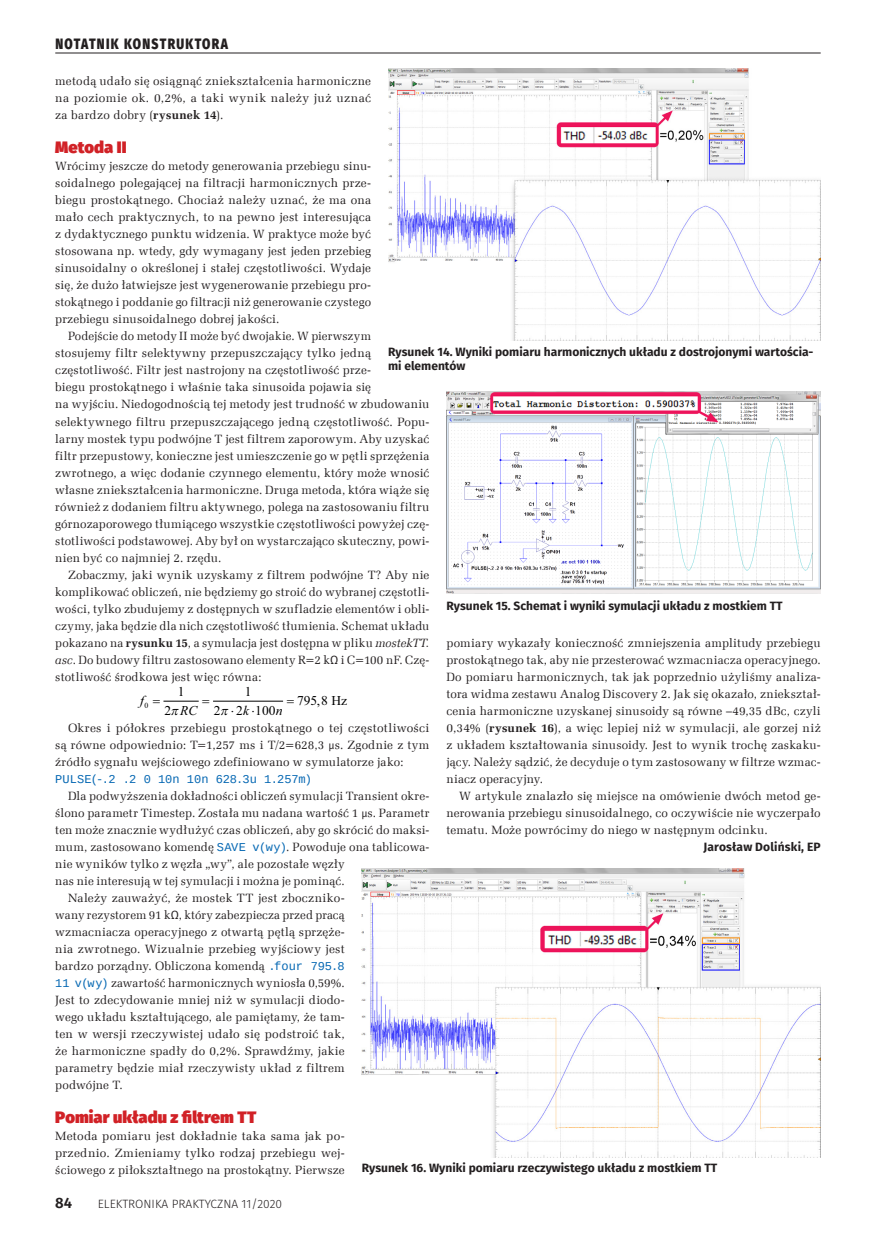
<style>
.page{position:relative;width:893px;height:1234px;background:#fff}
.page>*{position:absolute;margin:0;border:0;box-sizing:border-box;transform-origin:0 0}
._3_Srodtytul{font:900 16.5px "Fira Sans";letter-spacing:.005em;color:#d12126}
.t1{font:800 15px "Fira Sans";letter-spacing:.11em;color:#231f20;scale:.8 1}
.t2{font:600 15px "Fira Sans";color:#231f20}
.t3{font:13.5px "Times New Roman";color:#000}
.t4{font:italic 13.5px "Times New Roman";color:#000}
._1_Body{font:12px/17px "Zapf Ellipt EU";letter-spacing:.015em;color:#231f20;text-align:justify}
._4_Podpis{font:700 12px/14.4px "Fira Sans";color:#231f20}
._1_Body-2{font:12px "Liberation Mono";color:#0668b3}
.t5{font:300 12px "Fira Sans";color:#231f20}
._0_autor{font:700 12px "Fira Sans";letter-spacing:.015em;color:#231f20}
.t6{font:7.8px "Times New Roman";color:#000}
.s1{font-weight:700}
.s2{font-style:italic}
.s3{font-family:"Fira Sans"}
.s4{font-family:"Fira Sans";font-size:10.5px}
.s5{font-family:"Liberation Mono";color:#0668b3}
</style>
<div class="page">
<hr style="left:55px;top:53px;width:766px;height:1px;background:#231f20">
<hr style="left:163px;top:700px;width:36px;height:1px;background:#000">
<hr style="left:213px;top:700px;width:70px;height:1px;background:#000">
<img style="left:388px;top:68px;width:433px;height:272px">
<img style="left:446px;top:391px;width:375px;height:202px">
<img style="left:362px;top:868px;width:459px;height:289px">
<p class="t1" style="left:55px;top:30px;width:217px">NOTATNIK KONSTRUKTORA</p>
<p class="_1_Body" style="left:55px;top:73px;width:317px">metodą udało się osiągnąć zniekształcenia harmoniczne na poziomie ok. 0,2%, a taki wynik należy już uznać za bardzo dobry (<span class="s1">rysunek 14</span>).</p>
<p class="_3_Srodtytul" style="left:55px;top:132px;width:73px">Metoda II</p>
<p class="_1_Body" style="left:55px;top:158px;width:317px">Wrócimy jeszcze do metody generowania przebiegu sinu&shy;soidalnego polegającej na filtracji harmonicznych prze&shy;biegu prostokątnego. Chociaż należy uznać, że ma ona mało cech praktycznych, to na pewno jest interesująca z dydaktycznego punktu widzenia. W praktyce może być stosowana np. wtedy, gdy wymagany jest jeden przebieg sinusoidalny o określonej i stałej częstotliwości. Wydaje się, że dużo łatwiejsze jest wygenerowanie przebiegu pro&shy;stokątnego i poddanie go filtracji niż generowanie czystego przebiegu sinusoidalnego dobrej jakości.</p>
<p class="_1_Body" style="left:55px;top:328px;width:376px;text-align:left;text-indent:13px">Podejście do metody II może być dwojakie. W pierwszym stosujemy filtr selektywny przepuszczający tylko jedną częstotliwość. Filtr jest nastrojony na częstotliwość prze-<br>biegu prostokątnego i właśnie taka sinusoida pojawia się<br>na wyjściu. Niedogodnością tej metody jest trudność w zbudowaniu selektywnego filtru przepuszczającego jedną częstotliwość. Popu&shy;larny mostek typu podwójne T jest filtrem zaporowym. Aby uzyskać filtr przepustowy, konieczne jest umieszczenie go w pętli sprzężenia zwrotnego, a więc dodanie czynnego elementu, który może wnosić własne zniekształcenia harmoniczne. Druga metoda, która wiąże się również z dodaniem filtru aktywnego, polega na zastosowaniu filtru górnozaporowego tłumiącego wszystkie częstotliwości powyżej czę&shy;stotliwości podstawowej. Aby był on wystarczająco skuteczny, powi&shy;nien być co najmniej 2. rzędu.</p>
<p class="_1_Body" style="left:55px;top:566px;width:376px;text-indent:13px">Zobaczmy, jaki wynik uzyskamy z filtrem podwójne T? Aby nie komplikować obliczeń, nie będziemy go stroić do wybranej częstotli&shy;wości, tylko zbudujemy z dostępnych w szufladzie elementów i obli&shy;czymy, jaka będzie dla nich częstotliwość tłumienia. Schemat układu pokazano na <span class="s1">rysunku 15</span>, a symulacja jest dostępna w pliku <span class="s2">mostekTT. asc</span>. Do budowy filtru zastosowano elementy R=2 k<span class="s3">Ω</span> i C=100 nF. Czę&shy;stotliwość środkowa jest więc równa:</p>
<p class="t4" style="left:140px;top:690px;width:5px">f</p>
<p class="t4" style="left:180px;top:701px;width:19px">RC</p>
<p class="t4" style="left:243px;top:701px;width:7px">k</p>
<p class="_4_Podpis" style="left:388px;top:343px;width:427px">Rysunek 14. Wyniki pomiaru harmonicznych układu z dostrojonymi wartościa&shy;mi elementów</p>
<p class="_4_Podpis" style="left:446px;top:597px;width:338px">Rysunek 15. Schemat i wyniki symulacji układu z mostkiem TT</p>
<p class="_1_Body" style="left:446px;top:634px;width:376px">pomiary wykazały konieczność zmniejszenia amplitudy przebiegu prostokątnego tak, aby nie przesterować wzmacniacza operacyjnego.<br>Do pomiaru harmonicznych, tak jak poprzednio użyliśmy analiza&shy;tora widma zestawu Analog Discovery 2. Jak się okazało, zniekształ&shy;cenia harmoniczne uzyskanej sinusoidy są równe –49,35 dBc, czyli 0,34% (<span class="s1">rysunek 16</span>), a więc lepiej niż w symulacji, ale gorzej niż z układem kształtowania sinusoidy. Jest to wynik trochę zaskaku&shy;jący. Należy sądzić, że decyduje o tym zastosowany w filtrze wzmac&shy;niacz operacyjny.</p>
<p class="_1_Body" style="left:446px;top:787px;width:376px;text-indent:13px">W artykule znalazło się miejsce na omówienie dwóch metod ge&shy;nerowania przebiegu sinusoidalnego, co oczywiście nie wyczerpało tematu. Może powrócimy do niego w następnym odcinku.</p>
<p class="_0_autor" style="left:703px;top:836px;width:119px">Jarosław Doliński, EP</p>
<p class="t3" style="left:178px;top:683px;width:8px">1</p>
<p class="t3" style="left:245px;top:683px;width:8px">1</p>
<p class="t3" style="left:297px;top:691px;width:52px">795 8, Hz</p>
<p class="_1_Body" style="left:55px;top:719px;width:376px;text-indent:13px">Okres i półokres przebiegu prostokątnego o tej częstotliwości są równe odpowiednio: T=1,257 ms i T/2=628,3 <span class="s4">μ</span>s. Zgodnie z tym źródło sygnału wejściowego zdefiniowano w symulatorze jako:</p>
<p class="_1_Body-2" style="left:55px;top:771px;width:258px">PULSE(-.2 .2 0 10n 10n 628.3u 1.257m)</p>
<p class="_1_Body" style="left:55px;top:787px;width:376px;text-align:left;text-indent:13px">Dla podwyższenia dokładności obliczeń symulacji Transient okre&shy;ślono parametr Timestep. Została mu nadana wartość 1 <span class="s4">μ</span>s. Parametr ten może znacznie wydłużyć czas obliczeń, aby go skrócić do maksi&shy;mum, zastosowano komendę <span class="s5">SAVE v(wy)</span>. Powoduje ona tablicowa&shy;nie wyników tylko z węzła „wy”, ale pozostałe węzły<br>nas nie interesują w tej symulacji i można je pominąć.</p>
<p class="_1_Body" style="left:55px;top:889px;width:291px;text-indent:13px">Należy zauważyć, że mostek TT jest zboczniko&shy;wany rezystorem 91 k<span class="s3">Ω</span>, który zabezpiecza przed pracą wzmacniacza operacyjnego z otwartą pętlą sprzęże&shy;nia zwrotnego. Wizualnie przebieg wyjściowy jest bardzo porządny. Obliczona komendą <span class="s5">.four 795.8<br>11 v(wy)</span> zawartość harmonicznych wyniosła 0,59%.<br>Jest to zdecydowanie mniej niż w symulacji diodo&shy;wego układu kształtującego, ale pamiętamy, że tam&shy;ten w wersji rzeczywistej udało się podstroić tak, że harmoniczne spadły do 0,2%. Sprawdźmy, jakie parametry będzie miał rzeczywisty układ z filtrem podwójne T.</p>
<p class="_3_Srodtytul" style="left:55px;top:1101px;width:203px">Pomiar układu z filtrem TT</p>
<p class="_1_Body" style="left:55px;top:1127px;width:291px">Metoda pomiaru jest dokładnie taka sama jak po&shy;przednio. Zmieniamy tylko rodzaj przebiegu wej&shy;ściowego z piłokształtnego na prostokątny. Pierwsze</p>
<p class="t6" style="left:144px;top:700px;width:5px">0</p>
<p class="t3" style="left:164px;top:702px;width:8px">2</p>
<p class="t3" style="left:214px;top:702px;width:70px">2 2 100<span class="s2">n</span></p>
<p class="_4_Podpis" style="left:362px;top:1158px;width:357px">Rysunek 16. Wyniki pomiaru rzeczywistego układu z mostkiem TT</p>
<p class="t2" style="left:55px;top:1190px;width:18px">84</p>
<p class="t5" style="left:98px;top:1195px;width:186px">ELEKTRONIKA PRAKTYCZNA 11/2020</p>
</div>
